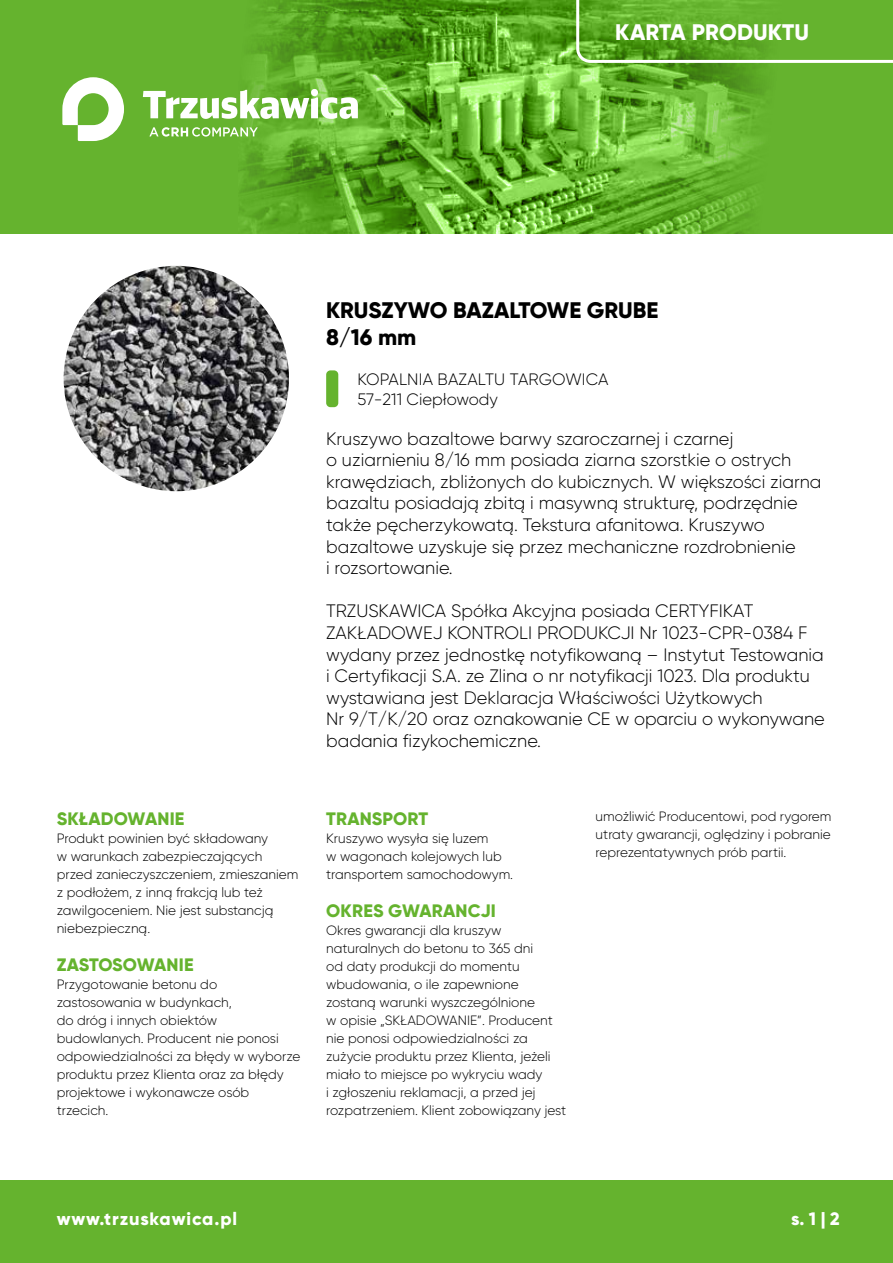
<style>
.page{position:relative;width:893px;height:1263px;background:#fff}
.page>*{position:absolute;margin:0;border:0;box-sizing:border-box;transform-origin:0 0}
.t1{font:800 22.5px/27px "Gilroy";color:#000}
.t2{font:800 22.5px "Gilroy";letter-spacing:.01em;color:#fff}
.t3{font:300 18px/21.6px "Gilroy";color:#000}
.t4{font:800 18px "Gilroy";letter-spacing:.01em;color:#65b32e}
.t5{font:800 18px "Gilroy";letter-spacing:.05em;color:#fff}
.t6{font:300 16.5px/19.8px "Gilroy";color:#000}
.t7{font:300 13.5px/18px "Gilroy";color:#000}
</style>
<div class="page">
<div style="left:0;top:0;width:893px;height:234px;background:#65b32e"></div>
<img style="left:239px;top:0;width:527px;height:234px">
<svg style="left:575px;top:0;width:318px;height:64px"></svg>
<svg style="left:143px;top:89px;width:215px;height:30px"></svg>
<svg style="left:149px;top:127px;width:109px;height:10px"></svg>
<svg style="left:62px;top:77px;width:62px;height:64px"></svg>
<div style="left:0;top:1181px;width:893px;height:82px;background:#65b32e"></div>
<div style="left:326px;top:370px;width:12px;height:37px;background:#65b32e;border-radius:4px"></div>
<img style="left:64px;top:266px;width:225px;height:225px;border-radius:113px">
<h1 class="t2" style="left:615px;top:18px;width:195px">KARTA PRODUKTU</h1>
<h1 class="t1" style="left:326px;top:297px;width:334px">KRUSZYWO BAZALTOWE GRUBE<br>8/16 mm</h1>
<p class="t6" style="left:357px;top:370px;width:253px">KOPALNIA BAZALTU TARGOWICA<br>57-211 Ciepłowody</p>
<h2 class="t4" style="left:57px;top:807px;width:129px">SKŁADOWANIE</h2>
<p class="t7" style="left:57px;top:829px;width:243px">Produkt powinien być składowany<br>w warunkach zabezpieczających przed zanieczyszczeniem, zmieszaniem z podłożem, z inną frakcją lub też zawilgoceniem. Nie jest substancją niebezpieczną.</p>
<h2 class="t4" style="left:57px;top:953px;width:138px">ZASTOSOWANIE</h2>
<p class="t7" style="left:57px;top:975px;width:245px">Przygotowanie betonu do zastosowania w budynkach,<br>do dróg i innych obiektów budowlanych. Producent nie ponosi odpowiedzialności za błędy w wyborze produktu przez Klienta oraz za błędy projektowe i wykonawcze osób trzecich.</p>
<p class="t3" style="left:326px;top:427px;width:497px">Kruszywo bazaltowe barwy szaroczarnej i czarnej<br>o uziarnieniu 8/16 mm posiada ziarna szorstkie o ostrych krawędziach, zbliżonych do kubicznych. W większości ziarna bazaltu posiadają zbitą i masywną strukturę, podrzędnie także pęcherzykowatą. Tekstura afanitowa. Kruszywo bazaltowe uzyskuje się przez mechaniczne rozdrobnienie<br>i rozsortowanie.</p>
<p class="t3" style="left:326px;top:600px;width:500px">TRZUSKAWICA Spółka Akcyjna posiada CERTYFIKAT ZAKŁADOWEJ KONTROLI PRODUKCJI Nr 1023-CPR-0384 F wydany przez jednostkę notyfikowaną – Instytut Testowania i Certyfikacji S.A. ze Zlina o nr notyfikacji 1023. Dla produktu wystawiana jest Deklaracja Właściwości Użytkowych<br>Nr 9/T/K/20 oraz oznakowanie CE w oparciu o wykonywane badania fizykochemiczne.</p>
<h2 class="t4" style="left:326px;top:807px;width:104px">TRANSPORT</h2>
<p class="t7" style="left:326px;top:829px;width:188px">Kruszywo wysyła się luzem<br>w wagonach kolejowych lub transportem samochodowym.</p>
<h2 class="t4" style="left:326px;top:899px;width:171px">OKRES GWARANCJI</h2>
<p class="t7" style="left:326px;top:921px;width:242px">Okres gwarancji dla kruszyw naturalnych do betonu to 365 dni<br>od daty produkcji do momentu wbudowania, o ile zapewnione zostaną warunki wyszczególnione<br>w opisie „SKŁADOWANIE”. Producent nie ponosi odpowiedzialności za zużycie produktu przez Klienta, jeżeli miało to miejsce po wykryciu wady<br>i zgłoszeniu reklamacji, a przed jej rozpatrzeniem. Klient zobowiązany jest</p>
<p class="t7" style="left:596px;top:807px;width:237px;text-align:justify">umożliwić Producentowi, pod rygorem utraty gwarancji, oględziny i pobranie reprezentatywnych prób partii.</p>
<h2 class="t5" style="left:57px;top:1207px;width:182px">www.trzuskawica.pl</h2>
<h2 class="t5" style="left:791px;top:1207px;width:50px">s. 1 | 2</h2>
</div>
